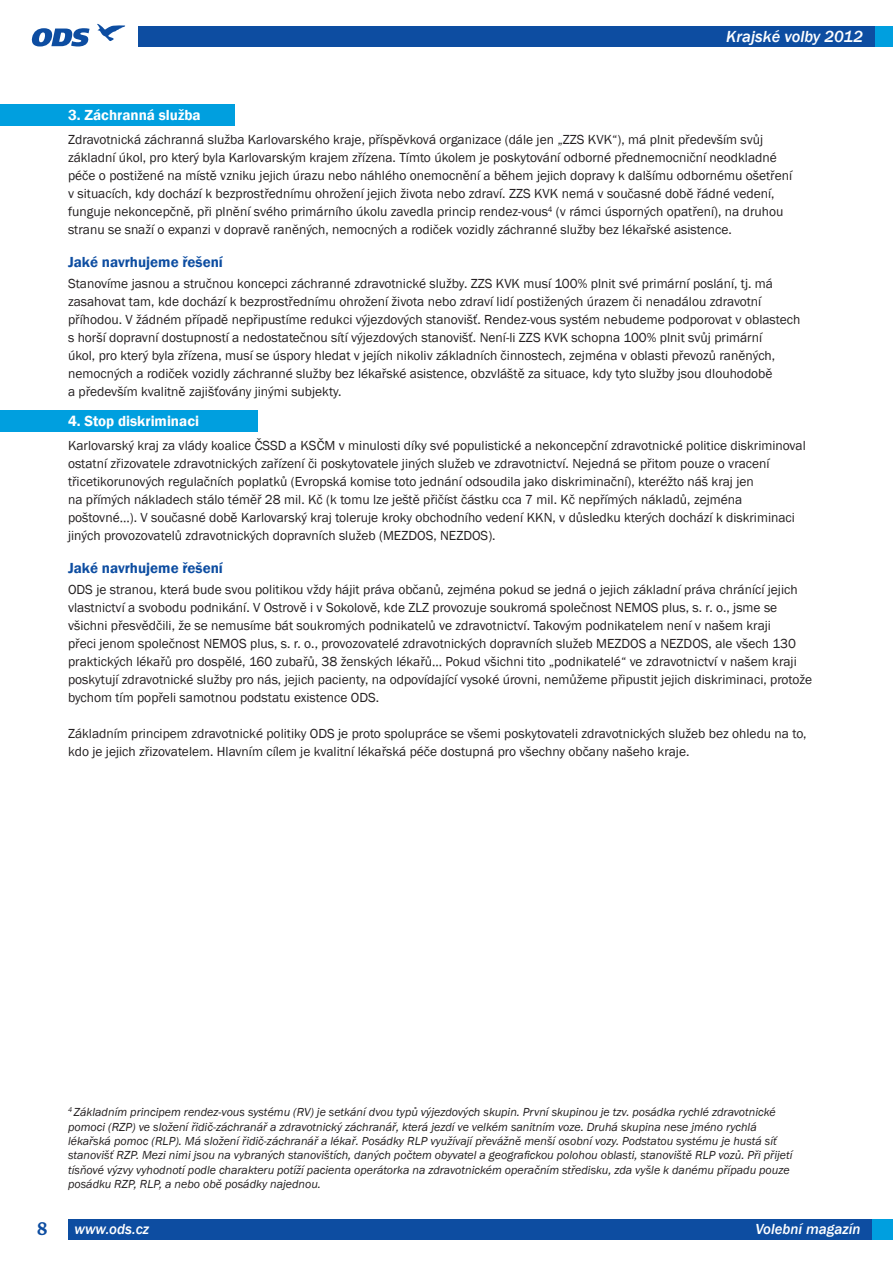
<style>
.page{position:relative;width:893px;height:1263px;background:#fff}
.page>*{position:absolute;margin:0;border:0;box-sizing:border-box;transform-origin:0 0}
.t1{font:500 18px "Fedra Serif A Pro";color:#0d4da1}
.t2{font:italic 500 16.5px "Franklin Gothic";color:#fff}
.t3{font:600 15px "Franklin Gothic";color:#0d4da1}
.t4{font:600 15px "Franklin Gothic";color:#fff}
.t5{font:italic 500 15px "Franklin Gothic";color:#fff}
.t6{font:13.5px/18px "Franklin Gothic";color:#231f20}
.t7{font:italic 12px/14.4px "Franklin Gothic";color:#231f20}
</style>
<div class="page">
<div style="left:0;top:105px;width:235px;height:21px;background:#009fdf"></div>
<div style="left:0;top:411px;width:257px;height:21px;background:#009fdf"></div>
<svg style="left:31px;top:24px;width:94px;height:23px"></svg>
<div style="left:68px;top:1219px;width:812px;height:21px;background:#0d4da1"></div>
<div style="left:873px;top:1219px;width:20px;height:21px;background:#009fdf"></div>
<div style="left:138px;top:27px;width:753px;height:20px;background:#0d4da1"></div>
<div style="left:875px;top:27px;width:18px;height:20px;background:#009fdf"></div>
<p class="t2" style="left:726px;top:26px;width:138px">Krajské volby 2012</p>
<p class="t4" style="left:68px;top:106px;width:134px">3. Záchranná služba</p>
<p class="t6" style="left:68px;top:130px;width:726px">Zdravotnická záchranná služba Karlovarského kraje, příspěvková organizace (dále jen „ZZS KVK“), má plnit především svůj základní úkol, pro který byla Karlovarským krajem zřízena. Tímto úkolem je poskytování odborné přednemocniční neodkladné péče o postižené na místě vzniku jejich úrazu nebo náhlého onemocnění a během jejich dopravy k dalšímu odbornému ošetření v situacích, kdy dochází k bezprostřednímu ohrožení jejich života nebo zdraví. ZZS KVK nemá v současné době řádné vedení, funguje nekoncepčně, při plnění svého primárního úkolu zavedla princip rendez-vous<sup>4</sup> (v rámci úsporných opatření), na druhou stranu se snaží o expanzi v dopravě raněných, nemocných a rodiček vozidly záchranné služby bez lékařské asistence.</p>
<p class="t3" style="left:68px;top:253px;width:156px">Jaké navrhujeme řešení</p>
<p class="t6" style="left:68px;top:274px;width:734px">Stanovíme jasnou a stručnou koncepci záchranné zdravotnické služby. ZZS KVK musí 100% plnit své primární poslání, tj. má zasahovat tam, kde dochází k bezprostřednímu ohrožení života nebo zdraví lidí postižených úrazem či nenadálou zdravotní příhodou. V žádném případě nepřipustíme redukci výjezdových stanovišť. Rendez-vous systém nebudeme podporovat v oblastech s horší dopravní dostupností a nedostatečnou sítí výjezdových stanovišť. Není-li ZZS KVK schopna 100% plnit svůj primární<br>úkol, pro který byla zřízena, musí se úspory hledat v jejích nikoliv základních činnostech, zejména v oblasti převozů raněných, nemocných a rodiček vozidly záchranné služby bez lékařské asistence, obzvláště za situace, kdy tyto služby jsou dlouhodobě<br>a především kvalitně zajišťovány jinými subjekty.</p>
<p class="t4" style="left:68px;top:412px;width:132px">4. Stop diskriminaci</p>
<p class="t6" style="left:68px;top:436px;width:739px">Karlovarský kraj za vlády koalice ČSSD a KSČM v minulosti díky své populistické a nekoncepční zdravotnické politice diskriminoval ostatní zřizovatele zdravotnických zařízení či poskytovatele jiných služeb ve zdravotnictví. Nejedná se přitom pouze o vracení třicetikorunových regulačních poplatků (Evropská komise toto jednání odsoudila jako diskriminační), kteréžto náš kraj jen<br>na přímých nákladech stálo téměř 28 mil. Kč (k tomu lze ještě přičíst částku cca 7 mil. Kč nepřímých nákladů, zejména poštovné…). V současné době Karlovarský kraj toleruje kroky obchodního vedení KKN, v důsledku kterých dochází k diskriminaci jiných provozovatelů zdravotnických dopravních služeb (MEZDOS, NEZDOS).</p>
<p class="t3" style="left:68px;top:559px;width:156px">Jaké navrhujeme řešení</p>
<p class="t6" style="left:68px;top:580px;width:746px">ODS je stranou, která bude svou politikou vždy hájit práva občanů, zejména pokud se jedná o jejich základní práva chránící jejich vlastnictví a svobodu podnikání. V Ostrově i v Sokolově, kde ZLZ provozuje soukromá společnost NEMOS plus, s. r. o., jsme se všichni přesvědčili, že se nemusíme bát soukromých podnikatelů ve zdravotnictví. Takovým podnikatelem není v našem kraji<br>přeci jenom společnost NEMOS plus, s. r. o., provozovatelé zdravotnických dopravních služeb MEZDOS a NEZDOS, ale všech 130 praktických lékařů pro dospělé, 160 zubařů, 38 ženských lékařů… Pokud všichni tito „podnikatelé“ ve zdravotnictví v našem kraji poskytují zdravotnické služby pro nás, jejich pacienty, na odpovídající vysoké úrovni, nemůžeme připustit jejich diskriminaci, protože bychom tím popřeli samotnou podstatu existence ODS.</p>
<p class="t6" style="left:68px;top:724px;width:740px">Základním principem zdravotnické politiky ODS je proto spolupráce se všemi poskytovateli zdravotnických služeb bez ohledu na to, kdo je jejich zřizovatelem. Hlavním cílem je kvalitní lékařská péče dostupná pro všechny občany našeho kraje.</p>
<p class="t7" style="left:68px;top:1105px;width:726px"><sup>4</sup> Základním principem rendez-vous systému (RV) je setkání dvou typů výjezdových skupin. První skupinou je tzv. posádka rychlé zdravotnické pomoci (RZP) ve složení řidič-záchranář a zdravotnický záchranář, která jezdí ve velkém sanitním voze. Druhá skupina nese jméno rychlá lékařská pomoc (RLP). Má složení řidič-záchranář a lékař. Posádky RLP využívají převážně menší osobní vozy. Podstatou systému je hustá síť stanovišť RZP. Mezi nimi jsou na vybraných stanovištích, daných počtem obyvatel a geografickou polohou oblasti, stanoviště RLP vozů. Při přijetí tísňové výzvy vyhodnotí podle charakteru potíží pacienta operátorka na zdravotnickém operačním středisku, zda vyšle k danému případu pouze posádku RZP, RLP, a nebo obě posádky najednou.</p>
<h1 class="t1" style="left:37px;top:1218px;width:12px">8</h1>
<p class="t5" style="left:75px;top:1220px;width:76px">www.ods.cz</p>
<p class="t5" style="left:755px;top:1220px;width:107px">Volební magazín</p>
</div>
